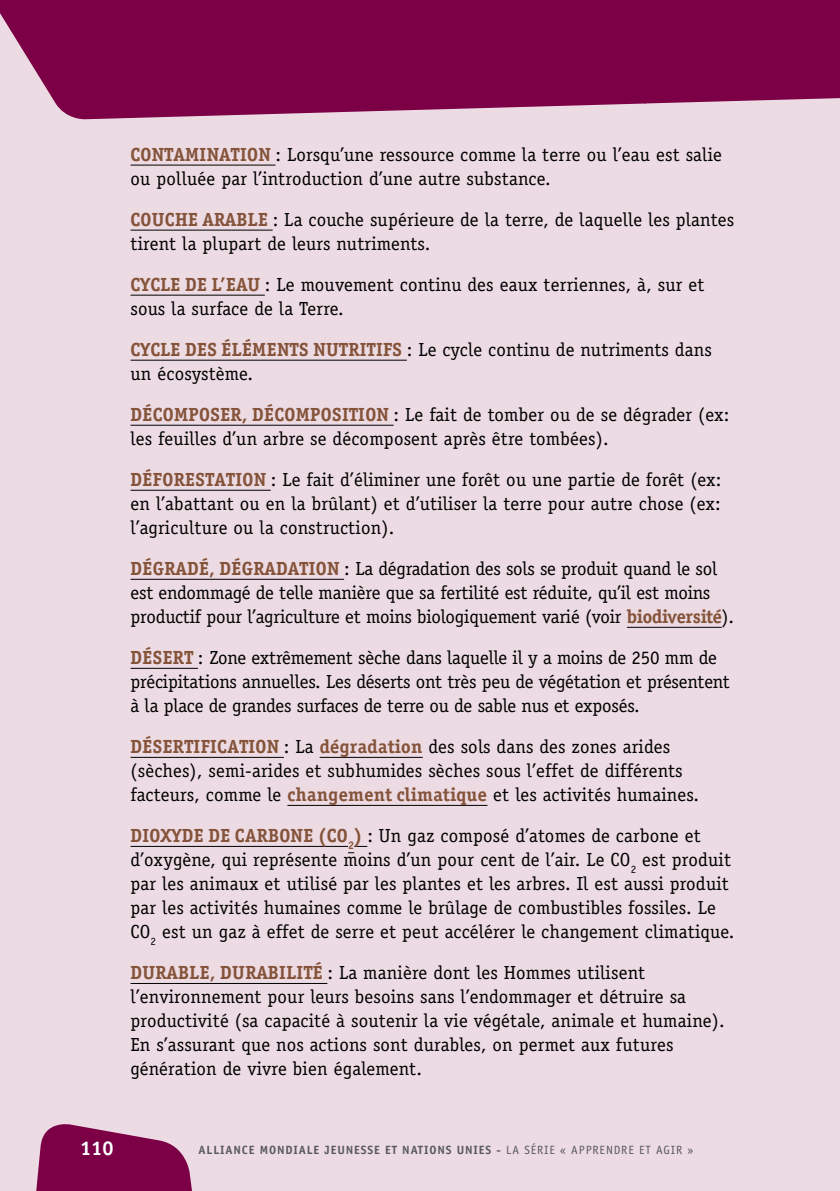
<style>
.page{position:relative;width:840px;height:1191px;background:#fff}
.page>*{position:absolute;margin:0;border:0;box-sizing:border-box;transform-origin:0 0}
.t1{font:700 20px "Officina Sans Std";color:#fff}
.t2{font:19px/24px "Officina Serif Std";letter-spacing:.01em;color:#000}
.t3{font:19px/24px "Officina Serif Std";letter-spacing:-.01em;color:#000}
.t4{font:700 19px "Officina Ser ITC Std";letter-spacing:.02em;color:#845339}
.t5{font:700 12px "Officina Sans Std";letter-spacing:.07em;color:#58595b}
.s1{font-family:"Officina Ser ITC Std";font-weight:700;color:#845339}
.s2{font-weight:400}
</style>
<div class="page">
<div style="left:0;top:0;width:839px;height:1191px;background:#eddbe3"></div>
<svg style="left:36px;top:1124px;width:156px;height:67px"></svg>
<div style="left:645px;top:0;width:194px;height:103px;background:#7b0046"></div>
<svg style="left:0;top:0;width:645px;height:120px;background:#871757"></svg>
<hr style="left:130px;top:165px;width:145px;height:1px;background:#000">
<hr style="left:130px;top:230px;width:142px;height:1px;background:#000">
<hr style="left:130px;top:295px;width:135px;height:1px;background:#000">
<hr style="left:130px;top:360px;width:276px;height:1px;background:#000">
<hr style="left:130px;top:425px;width:263px;height:1px;background:#000">
<hr style="left:130px;top:490px;width:140px;height:1px;background:#000">
<hr style="left:130px;top:579px;width:214px;height:1px;background:#000">
<hr style="left:626px;top:627px;width:95px;height:1px;background:#000">
<hr style="left:130px;top:668px;width:68px;height:1px;background:#000">
<hr style="left:130px;top:757px;width:154px;height:1px;background:#000">
<hr style="left:319px;top:757px;width:103px;height:1px;background:#000">
<hr style="left:287px;top:805px;width:200px;height:1px;background:#000">
<hr style="left:130px;top:846px;width:218px;height:1px;background:#000">
<svg style="left:348px;top:846px;width:19px;height:7px"></svg>
<hr style="left:130px;top:983px;width:197px;height:1px;background:#000">
<p class="t2" style="left:130px;top:143px;width:592px;text-indent:145px">: Lorsqu’une ressource comme la terre ou l’eau est salie ou polluée par l’introduction d’une autre substance.</p>
<p class="t4" style="left:130px;top:208px;width:23px">COUCHE</p>
<p class="t4" style="left:202px;top:208px;width:12px">ARABLE</p>
<p class="t4" style="left:130px;top:143px;width:22px">CONTAMINATION</p>
<p class="t2" style="left:130px;top:208px;width:605px;text-indent:142px">: La couche supérieure de la terre, de laquelle les plantes tirent la plupart de leurs nutriments.</p>
<p class="t4" style="left:130px;top:273px;width:21px">CYCLE</p>
<p class="t4" style="left:185px;top:273px;width:54px">DE L’EAU</p>
<p class="t2" style="left:130px;top:273px;width:575px;text-indent:134px">: Le mouvement continu des eaux terriennes, à, sur et sous la surface de la Terre.</p>
<p class="t4" style="left:130px;top:338px;width:21px">CYCLE</p>
<p class="t4" style="left:185px;top:338px;width:12px">DES</p>
<p class="t4" style="left:221px;top:338px;width:12px">ÉLÉMENTS</p>
<p class="t4" style="left:313px;top:338px;width:11px">NUTRITIFS</p>
<p class="t2" style="left:406px;top:338px;width:306px">: Le cycle continu de nutriments dans</p>
<p class="t2" style="left:130px;top:362px;width:124px">un écosystème.</p>
<p class="t4" style="left:130px;top:403px;width:24px">DÉCOMPOSER</p>
<p class="t4" style="left:242px;top:403px;width:22px">, DÉCOMPOSITION</p>
<p class="t2" style="left:130px;top:403px;width:600px;text-indent:263px">: Le fait de tomber ou de se dégrader (ex: les feuilles d’un arbre se décomposent après être tombées).</p>
<p class="t4" style="left:130px;top:468px;width:24px">DÉFORESTATION</p>
<p class="t2" style="left:130px;top:468px;width:592px;text-align:justify;text-indent:140px">: Le fait d’éliminer une forêt ou une partie de forêt (ex: en l’abattant ou en la brûlant) et d’utiliser la terre pour autre chose (ex: l’agriculture ou la construction).</p>
<p class="t4" style="left:130px;top:557px;width:24px">DÉGRADÉ</p>
<p class="t4" style="left:209px;top:557px;width:23px">, DÉGRADATION</p>
<p class="t3" style="left:130px;top:557px;width:604px;text-indent:213px">: La dégradation des sols se produit quand le sol est endommagé de telle manière que sa fertilité est réduite, qu’il est moins productif pour l’agriculture et moins biologiquement varié (voir <span class="s1">BIODIVERSITÉ</span>).</p>
<p class="t4" style="left:130px;top:646px;width:24px">DÉSERT</p>
<p class="t3" style="left:130px;top:646px;width:600px;text-indent:67px">: Zone extrêmement sèche dans laquelle il y a moins de 250 mm de précipitations annuelles. Les déserts ont très peu de végétation et présentent à la place de grandes surfaces de terre ou de sable nus et exposés.</p>
<p class="t4" style="left:130px;top:735px;width:23px">DÉSERTIFICATION</p>
<p class="t2" style="left:130px;top:735px;width:570px;text-indent:153px">: La <span class="s1">DÉGRADATION</span> des sols dans des zones arides (sèches), semi-arides et subhumides sèches sous l’effet de différents facteurs, comme le <span class="s1">CHANGEMENT CLIMATIQUE</span> et les activités humaines.</p>
<p class="t4" style="left:130px;top:824px;width:23px">DIOXYDE</p>
<p class="t4" style="left:208px;top:824px;width:39px">DE CARBONE</p>
<p class="t2" style="left:130px;top:824px;width:605px;text-indent:187px"><span class="s1">(CO</span><sub>2</sub><span class="s1">)</span> : Un gaz composé d’atomes de carbone et d’oxygène, qui représente moins d’un pour cent de l’air. Le CO<sub>2</sub> est produit par les animaux et utilisé par les plantes et les arbres. Il est aussi produit par les activités humaines comme le brûlage de combustibles fossiles. Le CO<sub>2</sub> est un gaz à effet de serre et peut accélérer le changement climatique.</p>
<p class="t4" style="left:130px;top:961px;width:24px">DURABLE</p>
<p class="t4" style="left:210px;top:961px;width:22px">, DURABILITÉ</p>
<p class="t2" style="left:130px;top:961px;width:595px;text-indent:197px">: La manière dont les Hommes utilisent l’environnement pour leurs besoins sans l’endommager et détruire sa productivité (sa capacité à soutenir la vie végétale, animale et humaine).<br>En s’assurant que nos actions sont durables, on permet aux futures génération de vivre bien également.</p>
<p class="t1" style="left:80px;top:1135px;width:35px">110</p>
<p class="t5" style="left:198px;top:1142px;width:496px">ALLIANCE MONDIALE JEUNESSE ET NATIONS UNIES - <span class="s2">LA SÉRIE « APPRENDRE ET AGIR »</span></p>
</div>
